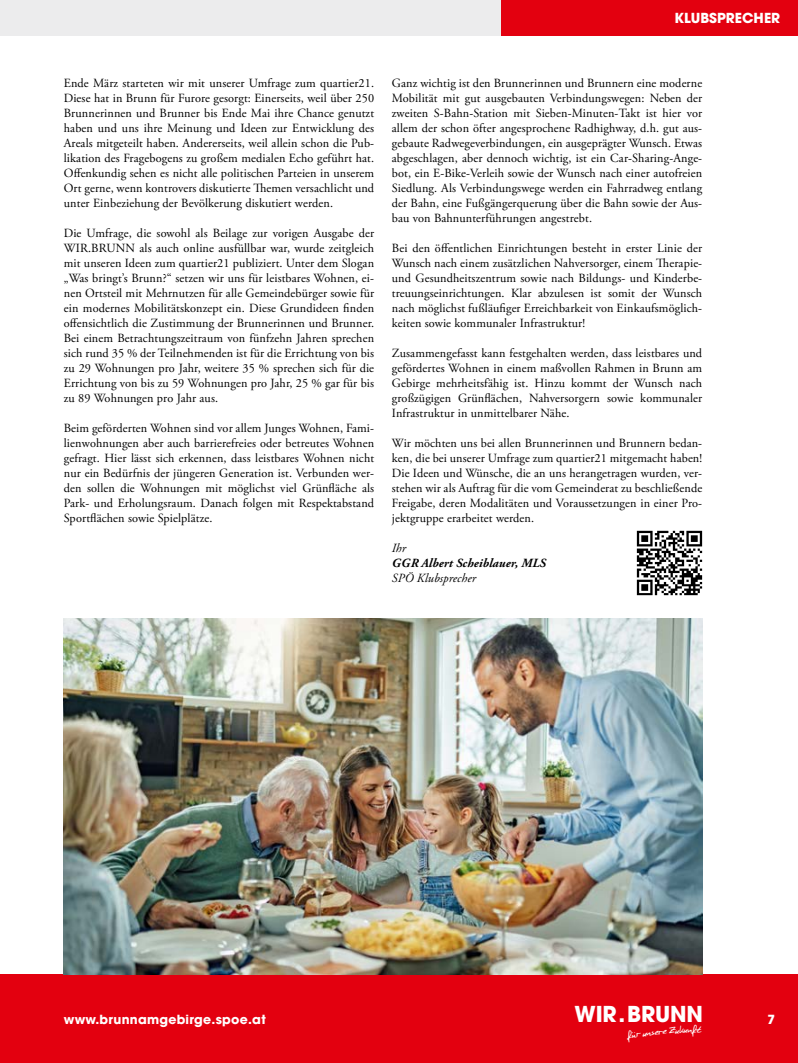
<style>
.page{position:relative;width:798px;height:1063px;background:#fff}
.page>*{position:absolute;margin:0;border:0;box-sizing:border-box;transform-origin:0 0}
.t1{font:700 21.75px "Avant Garde";letter-spacing:-.01em;color:#fff}
.t2{font:700 13.75px "Avant Garde";color:#fff}
.t3{font:12.5px/15px "Adobe Garamond Pro";letter-spacing:.01em;color:#000;text-align:justify}
.t4{font:700 12.5px "Avant Garde";letter-spacing:.02em;color:#fff}
.t5{font:italic 700 12.5px "Adobe Garamond Pro";letter-spacing:.01em;color:#000}
.t6{font:italic 12.5px "Adobe Garamond Pro";letter-spacing:.01em;color:#000}
.t7{font:10px "Culture";color:#fff}
</style>
<div class="page">
<div style="left:0;top:0;width:516px;height:35px;background:#ececed"></div>
<div style="left:0;top:974px;width:797px;height:89px;background:#e3000f"></div>
<div style="left:500px;top:0;width:297px;height:35px;background:#e3000f"></div>
<img style="left:636px;top:530px;width:66px;height:66px">
<img style="left:64px;top:618px;width:638px;height:357px">
<p class="t2" style="left:674px;top:9px;width:107px">KLUBSPRECHER</p>
<p class="t3" style="left:64px;top:76px;width:312px">Ende März starteten wir mit unserer Umfrage zum quartier21.<br>Diese hat in Brunn für Furore gesorgt: Einerseits, weil über 250<br>Brunnerinnen und Brunner bis Ende Mai ihre Chance genutzt haben und uns ihre Meinung und Ideen zur Entwicklung des Areals mitgeteilt haben. Andererseits, weil allein schon die Pub&shy;likation des Fragebogens zu großem medialen Echo geführt hat.<br>Offenkundig sehen es nicht alle politischen Parteien in unserem Ort gerne, wenn kontrovers diskutierte Themen versachlicht und unter Einbeziehung der Bevölkerung diskutiert werden.</p>
<p class="t3" style="left:64px;top:226px;width:312px">Die Umfrage, die sowohl als Beilage zur vorigen Ausgabe der WIR.BRUNN als auch online ausfüllbar war, wurde zeitgleich mit unseren Ideen zum quartier21 publiziert. Unter dem Slogan „Was bringt’s Brunn?“ setzen wir uns für leistbares Wohnen, ei&shy;nen Ortsteil mit Mehrnutzen für alle Gemeindebürger sowie für ein modernes Mobilitätskonzept ein. Diese Grundideen finden offensichtlich die Zustimmung der Brunnerinnen und Brunner.<br>Bei einem Betrachtungszeitraum von fünfzehn Jahren sprechen sich rund 35 % der Teilnehmenden ist für die Errichtung von bis zu 29 Wohnungen pro Jahr, weitere 35 % sprechen sich für die Errichtung von bis zu 59 Wohnungen pro Jahr, 25 % gar für bis zu 89 Wohnungen pro Jahr aus.</p>
<p class="t3" style="left:64px;top:421px;width:312px">Beim geförderten Wohnen sind vor allem Junges Wohnen, Fami&shy;lienwohnungen aber auch barrierefreies oder betreutes Wohnen gefragt. Hier lässt sich erkennen, dass leistbares Wohnen nicht nur ein Bedürfnis der jüngeren Generation ist. Verbunden wer&shy;den sollen die Wohnungen mit möglichst viel Grünfläche als Park- und Erholungsraum. Danach folgen mit Respektabstand Sportflächen sowie Spielplätze.</p>
<p class="t3" style="left:392px;top:76px;width:312px">Ganz wichtig ist den Brunnerinnen und Brunnern eine moderne Mobilität mit gut ausgebauten Verbindungswegen: Neben der zweiten S-Bahn-Station mit Sieben-Minuten-Takt ist hier vor allem der schon öfter angesprochene Radhighway, d.h. gut aus&shy;gebaute Radwegeverbindungen, ein ausgeprägter Wunsch. Etwas abgeschlagen, aber dennoch wichtig, ist ein Car-Sharing-Ange&shy;bot, ein E-Bike-Verleih sowie der Wunsch nach einer autofreien Siedlung. Als Verbindungswege werden ein Fahrradweg entlang der Bahn, eine Fußgängerquerung über die Bahn sowie der Aus&shy;bau von Bahnunterführungen angestrebt.</p>
<p class="t3" style="left:392px;top:241px;width:312px">Bei den öffentlichen Einrichtungen besteht in erster Linie der Wunsch nach einem zusätzlichen Nahversorger, einem Therapie&shy;und Gesundheitszentrum sowie nach Bildungs- und Kinderbe&shy;treuungseinrichtungen. Klar abzulesen ist somit der Wunsch nach möglichst fußläufiger Erreichbarkeit von Einkaufsmöglich&shy;keiten sowie kommunaler Infrastruktur!</p>
<p class="t3" style="left:392px;top:346px;width:312px">Zusammengefasst kann festgehalten werden, dass leistbares und gefördertes Wohnen in einem maßvollen Rahmen in Brunn am Gebirge mehrheitsfähig ist. Hinzu kommt der Wunsch nach großzügigen Grünflächen, Nahversorgern sowie kommunaler Infrastruktur in unmittelbarer Nähe.</p>
<p class="t3" style="left:392px;top:436px;width:312px">Wir möchten uns bei allen Brunnerinnen und Brunnern bedan&shy;ken, die bei unserer Umfrage zum quartier21 mitgemacht haben!<br>Die Ideen und Wünsche, die an uns herangetragen wurden, ver&shy;stehen wir als Auftrag für die vom Gemeinderat zu beschließende Freigabe, deren Modalitäten und Voraussetzungen in einer Pro&shy;jektgruppe erarbeitet werden.</p>
<p class="t6" style="left:392px;top:541px;width:16px">Ihr</p>
<p class="t5" style="left:392px;top:556px;width:156px">GGR Albert Scheiblauer, MLS</p>
<p class="t6" style="left:392px;top:571px;width:86px">SPÖ Klubsprecher</p>
<p class="t4" style="left:64px;top:1011px;width:203px">www.brunnamgebirge.spoe.at</p>
<h1 class="t1" style="left:574px;top:1000px;width:130px">WIR.BRUNN</h1>
<p class="t4" style="left:767px;top:1011px;width:9px">7</p>
<p class="t7" style="left:696px;top:1022px;width:6px">t</p>
</div>
